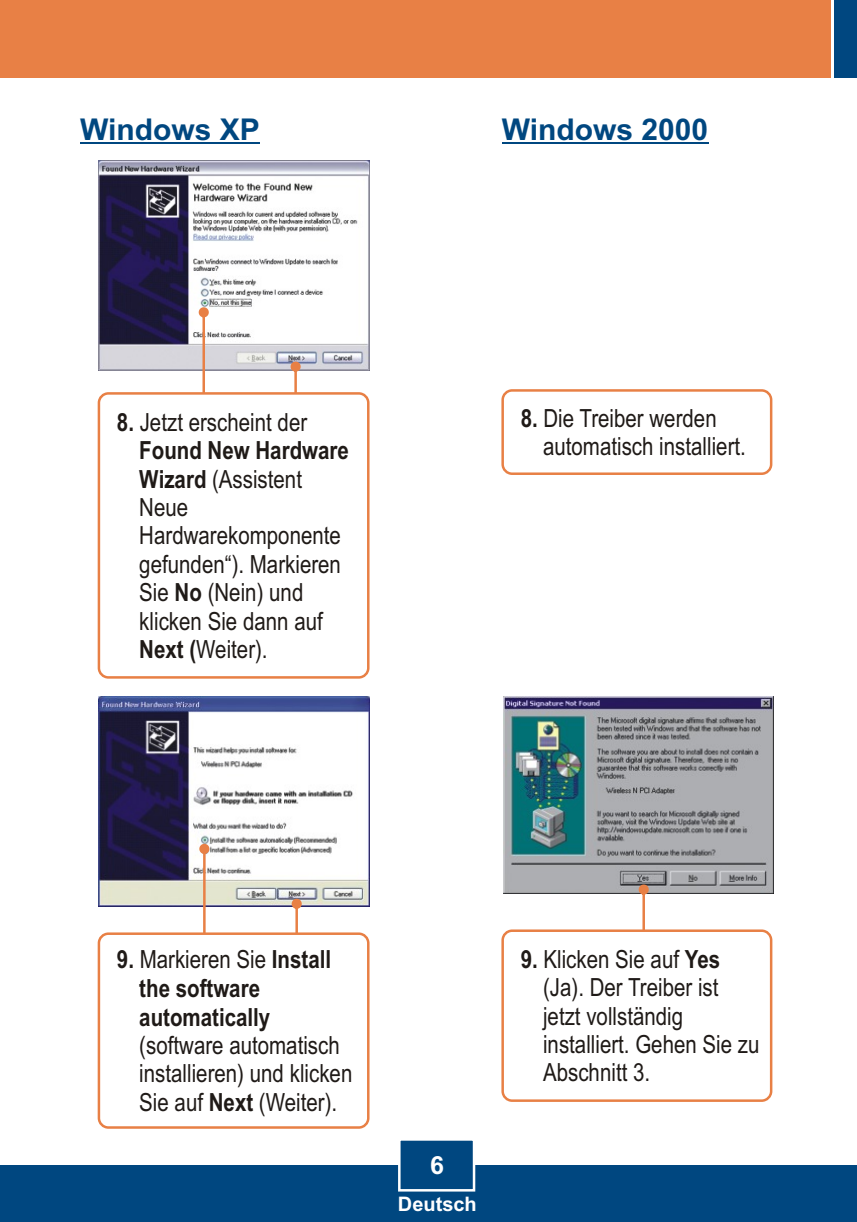
<style>
.page{position:relative;width:857px;height:1222px;background:#fff}
.page>*{position:absolute;margin:0;border:0;box-sizing:border-box;transform-origin:0 0}
.t1{font:700 30px "Arial";color:#004780}
.t2{font:25px/28.5px "Arial Narrow";color:#1f1a17}
.t3{font:700 25px/28.5px "Arial Narrow";color:#1f1a17}
.t4{font:700 25px "Arial";color:#fff}
.t5{font:700 20px "Arial";color:#fff}
.s1{font-weight:700}
.s2{font-weight:400}
</style>
<div class="page">
<div style="left:0;top:1165px;width:857px;height:56px;background:#004780"></div>
<div style="left:0;top:0;width:831px;height:78px;background:#e88045"></div>
<div style="left:834px;top:0;width:23px;height:78px;background:#004780"></div>
<img style="left:99px;top:160px;width:270px;height:210px">
<img style="left:503px;top:696px;width:270px;height:197px">
<img style="left:99px;top:696px;width:270px;height:210px">
<hr style="left:80px;top:143px;width:180px;height:1px;background:#004780">
<svg style="left:291px;top:361px;width:10px;height:31px"></svg>
<svg style="left:199px;top:307px;width:10px;height:85px"></svg>
<div style="left:98px;top:392px;width:271px;height:286px;background:#fff;border:3px solid #e88045;border-radius:9px"></div>
<hr style="left:502px;top:143px;width:206px;height:1px;background:#004780">
<div style="left:501px;top:389px;width:271px;height:86px;background:#fff;border:3px solid #e88045;border-radius:9px"></div>
<svg style="left:292px;top:898px;width:10px;height:34px"></svg>
<svg style="left:199px;top:843px;width:10px;height:89px"></svg>
<div style="left:98px;top:932px;width:271px;height:196px;background:#fff;border:3px solid #e88045;border-radius:9px"></div>
<svg style="left:639px;top:884px;width:10px;height:45px"></svg>
<div style="left:501px;top:929px;width:271px;height:172px;background:#fff;border:3px solid #e88045;border-radius:9px"></div>
<svg style="left:398px;top:1140px;width:78px;height:52px"></svg>
<p class="t1" style="left:80px;top:118px;width:181px">Windows XP</p>
<p class="t2" style="left:139px;top:410px;width:211px;text-indent:-22px"><span class="s1">8.</span> Jetzt erscheint der<br><span class="s1">Found New Hardware<br>Wizard</span> (Assistent<br>Neue<br>Hardwarekomponente gefunden“). Markieren<br>Sie <span class="s1">No</span> (Nein) und klicken Sie dann auf<br><span class="s1">Next (</span>Weiter).</p>
<p class="t1" style="left:502px;top:118px;width:208px">Windows 2000</p>
<p class="t2" style="left:543px;top:406px;width:204px;text-indent:-22px"><span class="s1">8.</span> Die Treiber werden automatisch installiert.</p>
<p class="t3" style="left:139px;top:947px;width:193px;text-indent:-22px">9. <span class="s2">Markieren Sie</span> Install the software automatically</p>
<p class="t2" style="left:139px;top:1033px;width:215px">(software automatisch installieren) und klicken<br>Sie auf <span class="s1">Next</span> (Weiter).</p>
<p class="t4" style="left:430px;top:1155px;width:15px">6</p>
<p class="t5" style="left:398px;top:1196px;width:80px">Deutsch</p>
<p class="t2" style="left:543px;top:947px;width:218px;text-indent:-22px"><span class="s1">9.</span> Klicken Sie auf <span class="s1">Yes </span>(Ja). Der Treiber ist jetzt vollständig installiert. Gehen Sie zu<br>Abschnitt 3.</p>
</div>
